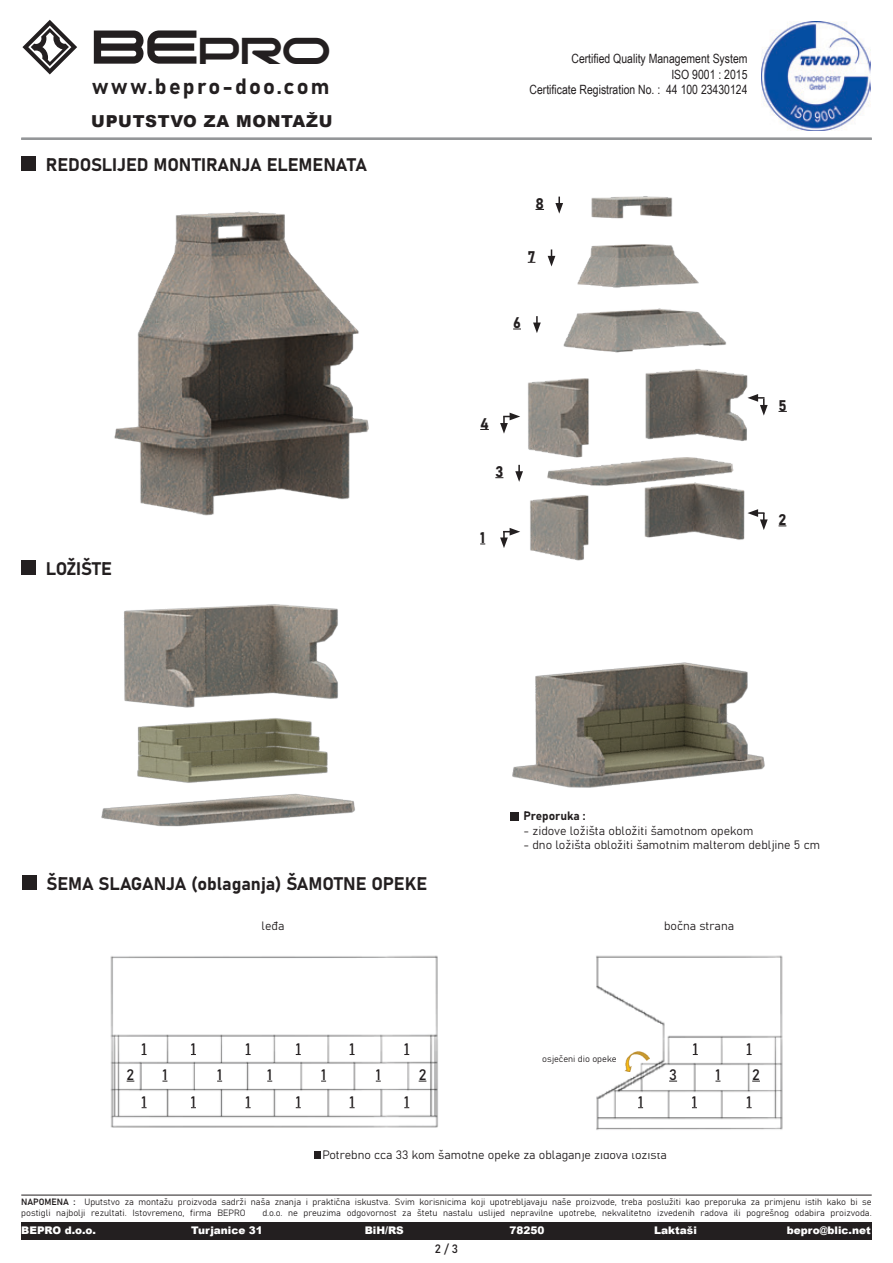
<style>
.page{position:relative;width:893px;height:1263px;background:#fff}
.page>*{position:absolute;margin:0;border:0;box-sizing:border-box;transform-origin:0 0}
.t1{font:47.85px "moonhouse";color:#231f20}
.t2{font:21.9px "Bahnschrift";letter-spacing:.1em;color:#231f20}
.t3{font:18px "Bahnschrift";color:#231f20}
.t4{font:900 16.5px "Arial";letter-spacing:.04em;color:#231f20}
.t5{font:15.3px "Bahnschrift";color:#231f20}
.t6{font:15px "Bahnschrift";color:#231f20}
.t7{font:12.75px/15.3px "Arial Narrow";color:#231f20;text-align:right}
.t8{font:12px "Bahnschrift";color:#231f20}
.t9{font:900 10.5px "Arial";color:#fff}
.t10{font:9px/10.8px "Bahnschrift";color:#231f20}
.s1{font-size:60.45px}
</style>
<div class="page">
<img style="left:761px;top:21px;width:110px;height:110px">
<svg style="left:22px;top:20px;width:55px;height:54px"></svg>
<div style="left:21px;top:1222px;width:851px;height:17px;background:#231f20"></div>
<hr style="left:21px;top:1195px;width:851px;height:1px;background:#231f20">
<img style="left:496px;top:196px;width:291px;height:365px">
<img style="left:110px;top:955px;width:328px;height:198px">
<div style="left:21px;top:156px;width:15px;height:14px;background:#231f20"></div>
<svg style="left:515px;top:465px;width:8px;height:17px"></svg>
<hr style="left:21px;top:138px;width:851px;height:2px;background:#949698">
<div style="left:22px;top:875px;width:15px;height:15px;background:#231f20"></div>
<div style="left:21px;top:560px;width:15px;height:15px;background:#231f20"></div>
<img style="left:101px;top:604px;width:254px;height:223px">
<div style="left:314px;top:1151px;width:6px;height:7px;background:#231f20"></div>
<div style="left:510px;top:812px;width:9px;height:8px;background:#231f20"></div>
<svg style="left:533px;top:316px;width:8px;height:17px"></svg>
<svg style="left:548px;top:249px;width:7px;height:17px"></svg>
<img style="left:114px;top:211px;width:255px;height:305px">
<svg style="left:555px;top:197px;width:8px;height:17px"></svg>
<svg style="left:500px;top:528px;width:20px;height:20px"></svg>
<svg style="left:747px;top:509px;width:21px;height:21px"></svg>
<svg style="left:500px;top:413px;width:20px;height:21px"></svg>
<svg style="left:747px;top:394px;width:21px;height:22px"></svg>
<img style="left:512px;top:662px;width:253px;height:126px">
<img style="left:596px;top:955px;width:187px;height:175px">
<img style="left:625px;top:1052px;width:24px;height:20px">
<h1 class="t1" style="left:94px;top:30px;width:238px"><span class="s1">BE</span>PRO</h1>
<h2 class="t2" style="left:92px;top:69px;width:239px">www.bepro-doo.com</h2>
<h3 class="t4" style="left:91px;top:109px;width:243px">UPUTSTVO ZA MONTAŽU</h3>
<p class="t3" style="left:46px;top:151px;width:323px">REDOSLIJED MONTIRANJA ELEMENATA</p>
<p class="t3" style="left:46px;top:555px;width:68px">LOŽIŠTE</p>
<h3 class="t7" style="left:530px;top:51px;width:219px">Certified Quality Management System<br>ISO 9001 : 2015<br>Certificate Registration No. : 44 100 23430124</h3>
<p class="t5" style="left:535px;top:192px;width:10px">8</p>
<p class="t5" style="left:528px;top:245px;width:9px">7</p>
<p class="t5" style="left:513px;top:311px;width:9px">6</p>
<p class="t5" style="left:480px;top:412px;width:10px">4</p>
<p class="t5" style="left:495px;top:460px;width:10px">3</p>
<p class="t5" style="left:480px;top:526px;width:7px">1</p>
<p class="t5" style="left:778px;top:394px;width:10px">5</p>
<p class="t5" style="left:778px;top:508px;width:9px">2</p>
<p class="t3" style="left:47px;top:870px;width:382px">ŠEMA SLAGANJA (oblaganja) ŠAMOTNE OPEKE</p>
<p class="t8" style="left:524px;top:807px;width:64px">Preporuka :</p>
<p class="t8" style="left:524px;top:821px;width:231px">- zidove ložišta obložiti šamotnom opekom</p>
<p class="t8" style="left:524px;top:836px;width:298px">- dno ložišta obložiti šamotnim malterom debljine 5 cm</p>
<p class="t6" style="left:142px;top:1037px;width:6px">1</p>
<p class="t6" style="left:191px;top:1037px;width:6px">1</p>
<p class="t8" style="left:262px;top:916px;width:24px">leđa</p>
<p class="t8" style="left:664px;top:916px;width:72px">bočna strana</p>
<p class="t6" style="left:246px;top:1037px;width:6px">1</p>
<p class="t6" style="left:296px;top:1037px;width:6px">1</p>
<p class="t6" style="left:350px;top:1037px;width:6px">1</p>
<p class="t6" style="left:404px;top:1037px;width:6px">1</p>
<p class="t10" style="left:542px;top:1053px;width:76px">osječeni dio opeke</p>
<p class="t6" style="left:693px;top:1037px;width:6px">1</p>
<p class="t6" style="left:747px;top:1037px;width:6px">1</p>
<p class="t6" style="left:127px;top:1064px;width:9px">2</p>
<p class="t6" style="left:162px;top:1064px;width:6px">1</p>
<p class="t6" style="left:217px;top:1064px;width:6px">1</p>
<p class="t6" style="left:267px;top:1064px;width:6px">1</p>
<p class="t6" style="left:321px;top:1064px;width:6px">1</p>
<p class="t6" style="left:376px;top:1064px;width:6px">1</p>
<p class="t6" style="left:419px;top:1064px;width:9px">2</p>
<p class="t6" style="left:142px;top:1090px;width:6px">1</p>
<p class="t6" style="left:191px;top:1090px;width:6px">1</p>
<p class="t6" style="left:246px;top:1090px;width:6px">1</p>
<p class="t6" style="left:296px;top:1090px;width:6px">1</p>
<p class="t6" style="left:350px;top:1090px;width:6px">1</p>
<p class="t6" style="left:404px;top:1090px;width:6px">1</p>
<p class="t6" style="left:669px;top:1064px;width:9px">3</p>
<p class="t6" style="left:715px;top:1064px;width:6px">1</p>
<p class="t6" style="left:752px;top:1064px;width:9px">2</p>
<p class="t6" style="left:638px;top:1090px;width:6px">1</p>
<p class="t6" style="left:692px;top:1090px;width:6px">1</p>
<p class="t6" style="left:747px;top:1090px;width:6px">1</p>
<p class="t8" style="left:322px;top:1145px;width:346px">Potrebno cca 33 kom šamotne opeke za oblaganje zidova ložišta</p>
<p class="t10" style="left:21px;top:1196px;width:852px">NAPOMENA : Uputstvo za montažu proizvoda sadrži naša znanja i praktična iskustva. Svim korisnicima koji upotrebljavaju naše proizvode, treba poslužiti kao preporuka za primjenu istih kako bi se postigli najbolji rezultati. Istovremeno, firma BEPRO</p>
<p class="t10" style="left:262px;top:1207px;width:611px">d.o.o. ne preuzima odgovornost za štetu nastalu uslijed nepravilne upotrebe, nekvalitetno izvedenih radova ili pogrešnog odabira proizvoda.</p>
<p class="t9" style="left:21px;top:1223px;width:76px">BEPRO d.o.o.</p>
<p class="t9" style="left:191px;top:1223px;width:73px">Turjanice 31</p>
<p class="t9" style="left:365px;top:1223px;width:41px">BiH/RS</p>
<p class="t9" style="left:509px;top:1223px;width:37px">78250</p>
<p class="t9" style="left:654px;top:1223px;width:44px">Laktaši</p>
<p class="t9" style="left:787px;top:1223px;width:85px">bepro@blic.net</p>
<h3 class="t8" style="left:435px;top:1239px;width:25px">2 / 3</h3>
</div>
